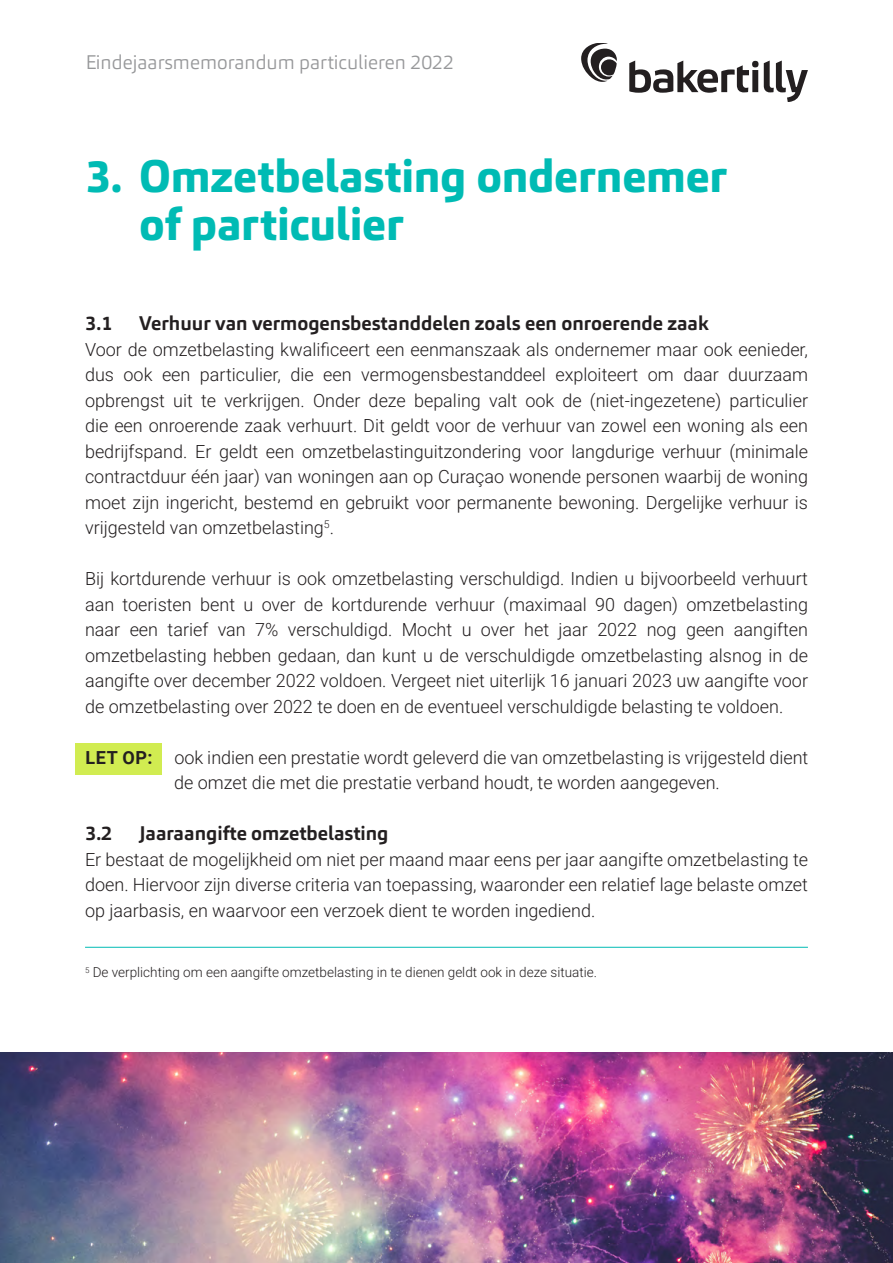
<style>
.page{position:relative;width:893px;height:1263px;background:#fff}
.page>*{position:absolute;margin:0;border:0;box-sizing:border-box;transform-origin:0 0}
.t1{font:800 45px/48px "Carnac";letter-spacing:-.005em;color:#00bbb4}
.t2{font:700 19.5px "Carnac";color:#231f20}
.t3{font:300 19.5px "Carnac";color:#97989a}
.t4{font:18px/25.5px "Roboto";color:#231f20;text-align:justify}
.t5{font:13.5px "Roboto";color:#231f20}
.s1{font-weight:700}
</style>
<div class="page">
<svg style="left:629px;top:61px;width:179px;height:41px"></svg>
<svg style="left:581px;top:43px;width:36px;height:39px"></svg>
<hr style="left:85px;top:947px;width:723px;height:1px;background:#00bbb4">
<div style="left:75px;top:743px;width:87px;height:32px;background:#d1ec51"></div>
<img style="left:0;top:1052px;width:893px;height:211px">
<p class="t3" style="left:85px;top:49px;width:370px">Eindejaarsmemorandum particulieren 2022</p>
<h1 class="t1" style="left:139px;top:152px;width:590px;text-indent:-54px">3. Omzetbelasting ondernemer of particulier</h1>
<p class="t2" style="left:85px;top:311px;width:29px">3.1</p>
<p class="t2" style="left:139px;top:311px;width:571px">Verhuur van vermogensbestanddelen zoals een onroerende zaak</p>
<p class="t4" style="left:85px;top:336px;width:724px">Voor de omzetbelasting kwalificeert een eenmanszaak als ondernemer maar ook eenieder, dus ook een particulier, die een vermogensbestanddeel exploiteert om daar duurzaam opbrengst uit te verkrijgen. Onder deze bepaling valt ook de (niet-ingezetene) particulier die een onroerende zaak verhuurt. Dit geldt voor de verhuur van zowel een woning als een bedrijfspand. Er geldt een omzetbelastinguitzondering voor langdurige verhuur (minimale contractduur één jaar) van woningen aan op Curaçao wonende personen waarbij de woning moet zijn ingericht, bestemd en gebruikt voor permanente bewoning. Dergelijke verhuur is vrijgesteld van omzetbelasting<sup>5</sup>.</p>
<p class="t4" style="left:85px;top:566px;width:725px">Bij kortdurende verhuur is ook omzetbelasting verschuldigd. Indien u bijvoorbeeld verhuurt aan toeristen bent u over de kortdurende verhuur (maximaal 90 dagen) omzetbelasting naar een tarief van 7% verschuldigd. Mocht u over het jaar 2022 nog geen aangiften omzetbelasting hebben gedaan, dan kunt u de verschuldigde omzetbelasting alsnog in de aangifte over december 2022 voldoen. Vergeet niet uiterlijk 16 januari 2023 uw aangifte voor de omzetbelasting over 2022 te doen en de eventueel verschuldigde belasting te voldoen.</p>
<p class="t4" style="left:85px;top:744px;width:724px;text-align:center"><span class="s1">LET OP:</span> ook indien een prestatie wordt geleverd die van omzetbelasting is vrijgesteld dient de omzet die met die prestatie verband houdt, te worden aangegeven.</p>
<p class="t2" style="left:85px;top:821px;width:29px">3.2</p>
<p class="t2" style="left:139px;top:821px;width:251px">Jaaraangifte omzetbelasting</p>
<p class="t4" style="left:85px;top:846px;width:725px">Er bestaat de mogelijkheid om niet per maand maar eens per jaar aangifte omzetbelasting te doen. Hiervoor zijn diverse criteria van toepassing, waaronder een relatief lage belaste omzet op jaarbasis, en waarvoor een verzoek dient te worden ingediend.</p>
<p class="t5" style="left:85px;top:963px;width:513px"><sup>5</sup> De verplichting om een aangifte omzetbelasting in te dienen geldt ook in deze situatie.</p>
</div>
